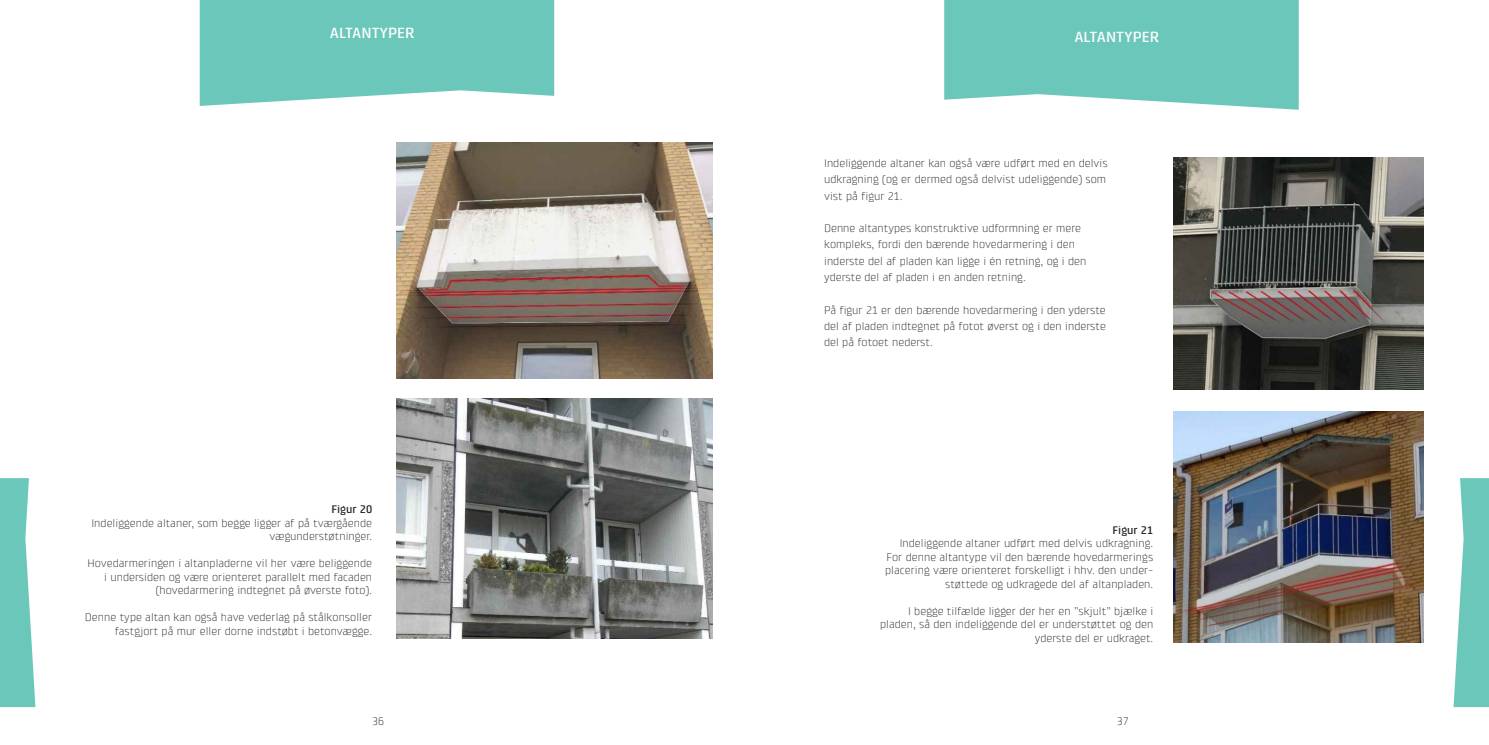
<style>
.page{position:relative;width:1489px;height:745px;background:#fff}
.page>*{position:absolute;margin:0;border:0;box-sizing:border-box;transform-origin:0 0}
.Section_Title{font:500 15px "Klint Pro";color:#fff}
.Body_Text{font:300 11.25px/13.5px "Klint Pro";color:#231f20;text-align:right}
.t1{font:500 11.25px "Klint Pro";color:#231f20}
</style>
<div class="page">
<svg style="left:1453px;top:478px;width:35px;height:228px"></svg>
<svg style="left:0;top:478px;width:35px;height:228px;background:#83cfc5"></svg>
<img style="left:396px;top:142px;width:316px;height:236px">
<img style="left:396px;top:398px;width:316px;height:240px">
<img style="left:1173px;top:158px;width:250px;height:231px">
<svg style="left:200px;top:0;width:354px;height:106px;background:#78cbc0"></svg>
<svg style="left:944px;top:0;width:354px;height:110px;background:#78cbc0"></svg>
<img style="left:1173px;top:411px;width:250px;height:230px">
<p class="Section_Title" style="left:330px;top:24px;width:86px">ALTANTYPER</p>
<p class="t1" style="left:331px;top:502px;width:42px">Figur 20</p>
<p class="Body_Text" style="left:91px;top:515px;width:282px">Indeliggende altaner, som begge ligger af på tværgående vægunderstøtninger.</p>
<p class="Body_Text" style="left:88px;top:556px;width:286px">Hovedarmeringen i altanpladerne vil her være beliggende i undersiden og være orienteret parallelt med facaden (hovedarmering indtegnet på øverste foto).</p>
<p class="Body_Text" style="left:85px;top:610px;width:289px">Denne type altan kan også have vederlag på stålkonsoller fastgjort på mur eller dorne indstøbt i betonvægge.</p>
<p class="Section_Title" style="left:1074px;top:28px;width:86px">ALTANTYPER</p>
<p class="Body_Text" style="left:824px;top:155px;width:285px;line-height:16.2px;text-align:left">Indeliggende altaner kan også være udført med en delvis udkragning (og er dermed også delvist udeliggende) som vist på figur 21.</p>
<p class="Body_Text" style="left:824px;top:220px;width:264px;line-height:16.2px;text-align:left">Denne altantypes konstruktive udformning er mere kompleks, fordi den bærende hovedarmering i den inderste del af pladen kan ligge i én retning, og i den yderste del af pladen i en anden retning.</p>
<p class="Body_Text" style="left:824px;top:301px;width:283px;line-height:16.2px;text-align:justify">På figur 21 er den bærende hovedarmering i den yderste del af pladen indtegnet på fotot øverst og i den inderste del på fotoet nederst.</p>
<p class="t1" style="left:1112px;top:523px;width:42px">Figur 21</p>
<p class="Body_Text" style="left:885px;top:536px;width:270px">Indeliggende altaner udført med delvis udkragning.<br>For denne altantype vil den bærende hovedarmerings placering være orienteret forskelligt i hhv. den under&shy;støttede og udkragede del af altanpladen.</p>
<p class="Body_Text" style="left:880px;top:603px;width:275px">I begge tilfælde ligger der her en ”skjult” bjælke i pladen, så den indeliggende del er understøttet og den yderste del er udkraget.</p>
<p class="Body_Text" style="left:372px;top:714px;width:14px">36</p>
<p class="Body_Text" style="left:1116px;top:714px;width:14px">37</p>
</div>
